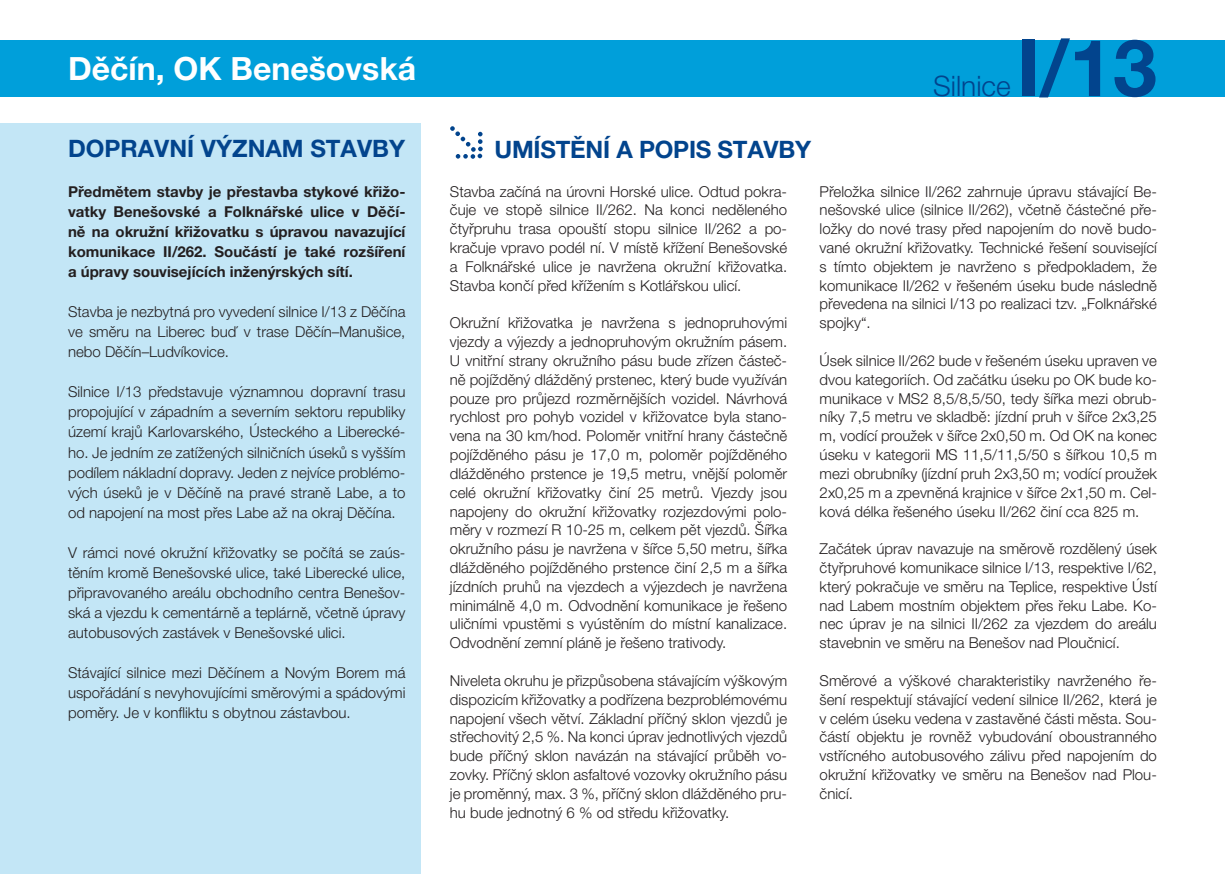
<style>
.page{position:relative;width:1225px;height:874px;background:#fff}
.page>*{position:absolute;margin:0;border:0;box-sizing:border-box;transform-origin:0 0}
.t1{font:700 78.8px "Helvetica Neue LT Pro";color:#02448d}
.t2{font:700 32px "Helvetica Neue LT Pro";color:#fff}
.t3{font:300 28.2px "Helvetica Neue LT Pro";color:#02448d}
.t4{font:700 24px "Helvetica Neue LT Pro";color:#02448d}
.t5{font:300 15px/18.8px "Helvetica Neue LT Pro";color:#231f20;text-align:justify}
.t6{font:700 15px/20px "Helvetica Neue LT Pro";color:#231f20;text-align:justify}
</style>
<div class="page">
<div style="left:0;top:40px;width:1225px;height:56px;background:#009fda"></div>
<div style="left:0;top:123px;width:421px;height:750px;background:#c3e6f6"></div>
<svg style="left:450px;top:126px;width:33px;height:33px"></svg>
<p class="t2" style="left:68px;top:48px;width:349px">Děčín, OK Benešovská</p>
<p class="t4" style="left:68px;top:133px;width:338px">DOPRAVNÍ VÝZNAM STAVBY</p>
<p class="t6" style="left:68px;top:181px;width:339px">Předmětem stavby je přestavba stykové křižo&shy;vatky Benešovské a Folknářské ulice v Děčí&shy;ně na okružní křižovatku s úpravou navazující komunikace II/262. Součástí je také rozšíření a úpravy souvisejících inženýrských sítí.</p>
<p class="t5" style="left:68px;top:301px;width:339px;line-height:20px">Stavba je nezbytná pro vyvedení silnice I/13 z Děčína ve směru na Liberec buď v trase Děčín–Manušice, nebo Děčín–Ludvíkovice.</p>
<p class="t5" style="left:68px;top:381px;width:339px;line-height:20px">Silnice I/13 představuje významnou dopravní trasu propojující v západním a severním sektoru republiky území krajů Karlovarského, Ústeckého a Liberecké&shy;ho. Je jedním ze zatížených silničních úseků s vyšším podílem nákladní dopravy. Jeden z nejvíce problémo&shy;vých úseků je v Děčíně na pravé straně Labe, a to od napojení na most přes Labe až na okraj Děčína.</p>
<p class="t5" style="left:68px;top:541px;width:339px;line-height:20px">V rámci nové okružní křižovatky se počítá se zaús&shy;těním kromě Benešovské ulice, také Liberecké ulice, připravovaného areálu obchodního centra Benešov&shy;ská a vjezdu k cementárně a teplárně, včetně úpravy autobusových zastávek v Benešovské ulici.</p>
<p class="t5" style="left:68px;top:661px;width:339px;line-height:20px">Stávající silnice mezi Děčínem a Novým Borem má uspořádání s nevyhovujícími směrovými a spádovými poměry. Je v konfliktu s obytnou zástavbou.</p>
<p class="t3" style="left:933px;top:69px;width:79px">Silnice</p>
<p class="t1" style="left:1016px;top:19px;width:142px">I/13</p>
<p class="t4" style="left:494px;top:135px;width:318px">UMÍSTĚNÍ A POPIS STAVBY</p>
<p class="t5" style="left:450px;top:181px;width:339px">Stavba začíná na úrovni Horské ulice. Odtud pokra&shy;čuje ve stopě silnice II/262. Na konci neděleného čtyřpruhu trasa opouští stopu silnice II/262 a po&shy;kračuje vpravo podél ní. V místě křížení Benešovské a Folknářské ulice je navržena okružní křižovatka.<br>Stavba končí před křížením s Kotlářskou ulicí.</p>
<p class="t5" style="left:450px;top:313px;width:339px">Okružní křižovatka je navržena s jednopruhovými vjezdy a výjezdy a jednopruhovým okružním pásem.<br>U vnitřní strany okružního pásu bude zřízen částeč&shy;ně pojížděný dlážděný prstenec, který bude využíván pouze pro průjezd rozměrnějších vozidel. Návrhová rychlost pro pohyb vozidel v křižovatce byla stano&shy;vena na 30 km/hod. Poloměr vnitřní hrany částečně pojížděného pásu je 17,0 m, poloměr pojížděného dlážděného prstence je 19,5 metru, vnější poloměr celé okružní křižovatky činí 25 metrů. Vjezdy jsou napojeny do okružní křižovatky rozjezdovými polo&shy;měry v rozmezí R 10-25 m, celkem pět vjezdů. Šířka okružního pásu je navržena v šířce 5,50 metru, šířka dlážděného pojížděného prstence činí 2,5 m a šířka jízdních pruhů na vjezdech a výjezdech je navržena minimálně 4,0 m. Odvodnění komunikace je řešeno uličními vpustěmi s vyústěním do místní kanalizace.<br>Odvodnění zemní pláně je řešeno trativody.</p>
<p class="t5" style="left:450px;top:670px;width:339px">Niveleta okruhu je přizpůsobena stávajícím výškovým dispozicím křižovatky a podřízena bezproblémovému napojení všech větví. Základní příčný sklon vjezdů je střechovitý 2,5 %. Na konci úprav jednotlivých vjezdů bude příčný sklon navázán na stávající průběh vo&shy;zovky. Příčný sklon asfaltové vozovky okružního pásu je proměnný, max. 3 %, příčný sklon dlážděného pru&shy;hu bude jednotný 6 % od středu křižovatky.</p>
<p class="t5" style="left:819px;top:181px;width:339px">Přeložka silnice II/262 zahrnuje úpravu stávající Be&shy;nešovské ulice (silnice II/262), včetně částečné pře&shy;ložky do nové trasy před napojením do nově budo&shy;vané okružní křižovatky. Technické řešení související s tímto objektem je navrženo s předpokladem, že komunikace II/262 v řešeném úseku bude následně převedena na silnici I/13 po realizaci tzv. „Folknářské spojky“.</p>
<p class="t5" style="left:819px;top:351px;width:339px">Úsek silnice II/262 bude v řešeném úseku upraven ve dvou kategoriích. Od začátku úseku po OK bude ko&shy;munikace v MS2 8,5/8,5/50, tedy šířka mezi obrub&shy;níky 7,5 metru ve skladbě: jízdní pruh v šířce 2x3,25 m, vodící proužek v šířce 2x0,50 m. Od OK na konec úseku v kategorii MS 11,5/11,5/50 s šířkou 10,5 m mezi obrubníky (jízdní pruh 2x3,50 m; vodící proužek 2x0,25 m a zpevněná krajnice v šířce 2x1,50 m. Cel&shy;ková délka řešeného úseku II/262 činí cca 825 m.</p>
<p class="t5" style="left:819px;top:539px;width:339px">Začátek úprav navazuje na směrově rozdělený úsek čtyřpruhové komunikace silnice I/13, respektive I/62, který pokračuje ve směru na Teplice, respektive Ústí nad Labem mostním objektem přes řeku Labe. Ko&shy;nec úprav je na silnici II/262 za vjezdem do areálu stavebnin ve směru na Benešov nad Ploučnicí.</p>
<p class="t5" style="left:819px;top:670px;width:339px">Směrové a výškové charakteristiky navrženého ře&shy;šení respektují stávající vedení silnice II/262, která je v celém úseku vedena v zastavěné části města. Sou&shy;částí objektu je rovněž vybudování oboustranného vstřícného autobusového zálivu před napojením do okružní křižovatky ve směru na Benešov nad Plou&shy;čnicí.</p>
</div>
